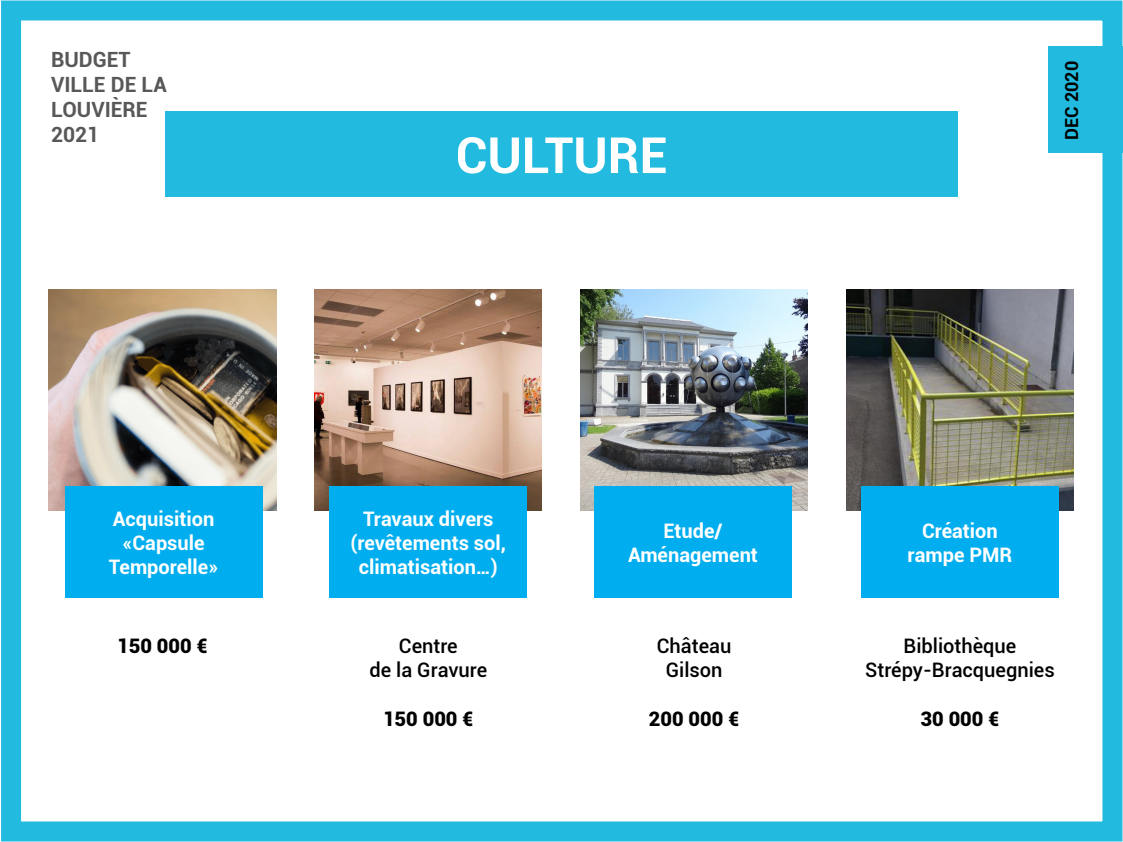
<style>
.page{position:relative;width:1123px;height:842px;background:#fff}
.page>*{position:absolute;margin:0;border:0;box-sizing:border-box;transform-origin:0 0}
.t1{font:700 50px "Roboto";color:#fff}
.t2{font:700 21px/25.2px "Roboto";color:#595758}
.t3{font:700 20px/24px "Roboto";color:#fff;text-align:center}
.t4{font:500 20px/24px "Roboto";color:#000;text-align:center}
.t5{font:900 20px "Roboto";color:#000}
.t6{font:700 18px "Roboto";color:#010101}
</style>
<div class="page">
<div style="left:1px;top:0;width:1121px;height:841px;border:20px solid #22bade"></div>
<div style="left:1048px;top:46px;width:74px;height:106px;background:#22bade"></div>
<div style="left:165px;top:111px;width:793px;height:86px;background:#22bade"></div>
<img style="left:49px;top:289px;width:227px;height:221px">
<img style="left:580px;top:289px;width:227px;height:221px">
<img style="left:315px;top:289px;width:227px;height:221px">
<div style="left:65px;top:486px;width:197px;height:112px;background:#00aeef"></div>
<div style="left:329px;top:486px;width:198px;height:112px;background:#00aeef"></div>
<div style="left:594px;top:486px;width:197px;height:112px;background:#00aeef"></div>
<img style="left:846px;top:289px;width:227px;height:221px">
<div style="left:861px;top:486px;width:197px;height:112px;background:#00aeef"></div>
<p class="t2" style="left:51px;top:46px;width:117px">BUDGET<br>VILLE DE LA<br>LOUVIÈRE<br>2021</p>
<p class="t6" style="left:1059px;top:140px;width:81px;rotate:-90deg">DEC 2020</p>
<p class="t1" style="left:455px;top:120px;width:213px">CULTURE</p>
<p class="t3" style="left:109px;top:506px;width:111px">Acquisition «Capsule<br>Temporelle»</p>
<p class="t5" style="left:117px;top:632px;width:92px">150 000 €</p>
<p class="t3" style="left:350px;top:506px;width:157px">Travaux divers (revêtements sol, climatisation…)</p>
<p class="t4" style="left:369px;top:633px;width:119px">Centre<br>de la Gravure</p>
<p class="t5" style="left:383px;top:705px;width:92px">150 000 €</p>
<p class="t3" style="left:628px;top:518px;width:131px">Etude/<br>Aménagement</p>
<p class="t4" style="left:657px;top:633px;width:76px">Château<br>Gilson</p>
<p class="t5" style="left:649px;top:705px;width:92px">200 000 €</p>
<p class="t3" style="left:907px;top:518px;width:106px">Création rampe PMR</p>
<p class="t4" style="left:865px;top:633px;width:191px">Bibliothèque<br>Strépy-Bracquegnies</p>
<p class="t5" style="left:920px;top:705px;width:80px">30 000 €</p>
</div>
